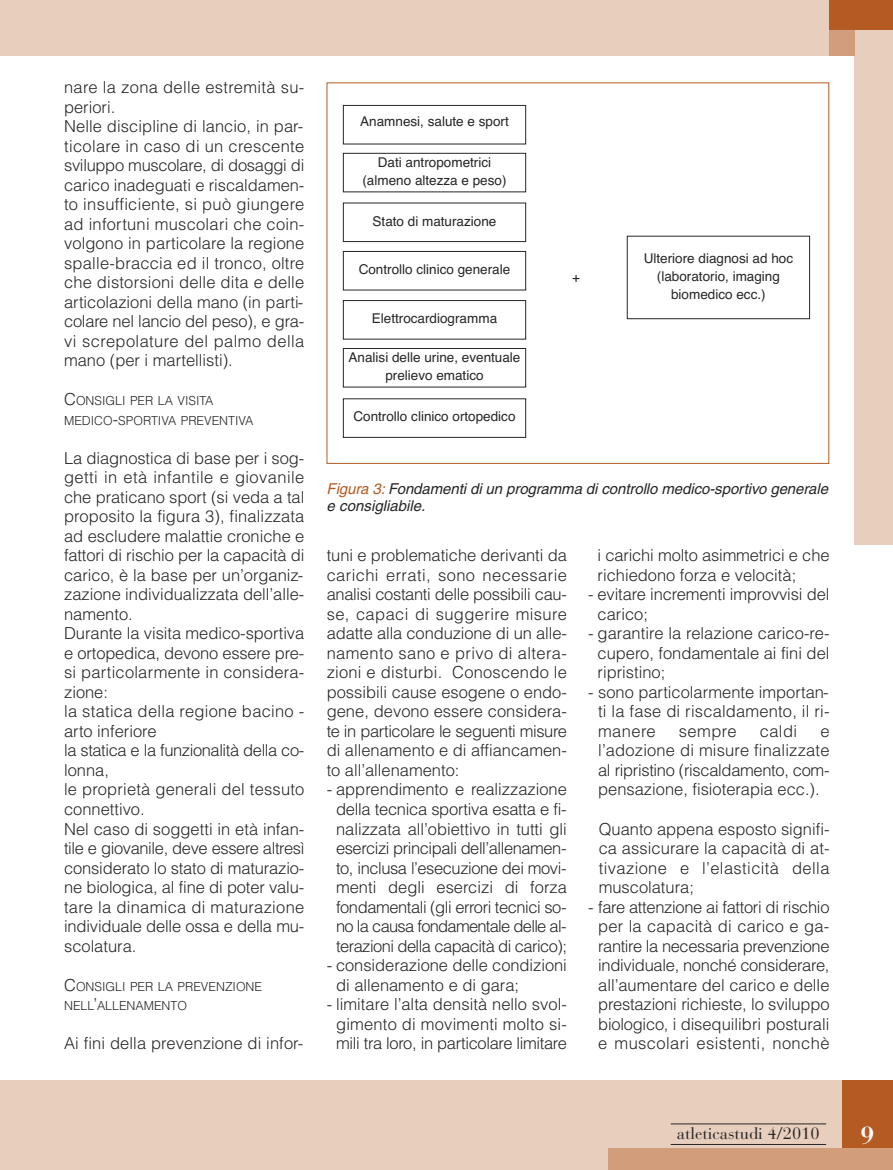
<style>
.page{position:relative;width:893px;height:1170px;background:#fff}
.page>*{position:absolute;margin:0;border:0;box-sizing:border-box;transform-origin:0 0}
.t1{font:700 24.75px "Bauer Bodoni";color:#fff}
.t2{font:300 16.5px/19.5px "Helvetica";color:#272627;text-align:justify}
.t3{font:300 16.5px/19.5px "Helvetica";letter-spacing:-.025em;color:#272627;text-align:center}
.t4{font:16.5px "Bauer Bodoni";color:#272627}
.t5{font:italic 15px/17.2px "Helvetica";letter-spacing:-.005em;color:#272627}
.t6{font:13.5px/18px "Helvetica";color:#272627;text-align:center}
.t7{font:300 12.3px/19.5px "Helvetica";color:#272627}
.s1{font-size:16.5px}
.s2{color:#b35b22}
</style>
<div class="page">
<div style="left:855px;top:22px;width:38px;height:523px;background:#e8cebd"></div>
<div style="left:0;top:0;width:893px;height:55px;background:#e8cebd"></div>
<div style="left:0;top:1080px;width:893px;height:89px;background:#e8cebd"></div>
<div style="left:842px;top:1080px;width:51px;height:68px;background:#b35b22"></div>
<div style="left:608px;top:1148px;width:285px;height:21px;background:#d19d7a"></div>
<hr style="left:671px;top:1143px;width:155px;height:1px;background:#272627">
<hr style="left:671px;top:1123px;width:155px;height:1px;background:#272627">
<div style="left:829px;top:0;width:26px;height:55px;background:#d19d7a"></div>
<div style="left:829px;top:0;width:64px;height:30px;background:#b35b22"></div>
<div style="left:343px;top:105px;width:183px;height:39px;border:1px solid #272627"></div>
<div style="left:343px;top:153px;width:183px;height:39px;border:1px solid #272627"></div>
<div style="left:343px;top:251px;width:183px;height:39px;border:1px solid #272627"></div>
<div style="left:627px;top:236px;width:183px;height:83px;border:1px solid #272627"></div>
<div style="left:343px;top:300px;width:183px;height:39px;border:1px solid #272627"></div>
<div style="left:343px;top:348px;width:183px;height:39px;border:1px solid #272627"></div>
<div style="left:343px;top:203px;width:183px;height:39px;border:1px solid #272627"></div>
<p class="t2" style="left:64px;top:78px;width:242px;text-align:left">nare la zona delle estremità su&shy;periori.<br>Nelle discipline di lancio, in par&shy;ticolare in caso di un crescente sviluppo muscolare, di dosaggi di carico inadeguati e riscaldamen&shy;to insufficiente, si può giungere ad infortuni muscolari che coin&shy;volgono in particolare la regione spalle-braccia ed il tronco, oltre che distorsioni delle dita e delle articolazioni della mano (in parti&shy;colare nel lancio del peso), e gra&shy;vi screpolature del palmo della mano (per i martellisti).</p>
<p class="t7" style="left:64px;top:391px;width:191px"><span class="s1">C</span>ONSIGLI PER LA VISITA<br>MEDICO<span class="s1">-</span>SPORTIVA PREVENTIVA</p>
<p class="t2" style="left:64px;top:448px;width:242px;text-align:left">La diagnostica di base per i sog&shy;getti in età infantile e giovanile che praticano sport (si veda a tal proposito la figura 3), finalizzata ad escludere malattie croniche e fattori di rischio per la capacità di carico, è la base per un’organiz&shy;zazione individualizzata dell’alle&shy;namento.<br>Durante la visita medico-sportiva e ortopedica, devono essere pre&shy;si particolarmente in considera&shy;zione:<br>la statica della regione bacino - arto inferiore<br>la statica e la funzionalità della co&shy;lonna,<br>le proprietà generali del tessuto connettivo.<br>Nel caso di soggetti in età infan&shy;tile e giovanile, deve essere altresì considerato lo stato di maturazio&shy;ne biologica, al fine di poter valu&shy;tare la dinamica di maturazione individuale delle ossa e della mu&shy;scolatura.</p>
<p class="t7" style="left:64px;top:976px;width:200px"><span class="s1">C</span>ONSIGLI PER LA PREVENZIONE<br>NELL<span class="s1">’</span>ALLENAMENTO</p>
<p class="t2" style="left:64px;top:1033px;width:241px">Ai fini della prevenzione di infor-</p>
<p class="t6" style="left:360px;top:112px;width:150px">Anamnesi, salute e sport</p>
<p class="t6" style="left:362px;top:153px;width:146px">Dati antropometrici (almeno altezza e peso)</p>
<p class="t6" style="left:373px;top:212px;width:125px">Stato di maturazione</p>
<p class="t6" style="left:359px;top:260px;width:153px">Controllo clinico generale</p>
<p class="t6" style="left:644px;top:249px;width:151px">Ulteriore diagnosi ad hoc (laboratorio, imaging biomedico ecc.)</p>
<p class="t6" style="left:372px;top:309px;width:127px">Elettrocardiogramma</p>
<p class="t6" style="left:349px;top:348px;width:173px">Analisi delle urine, eventuale prelievo ematico</p>
<p class="t6" style="left:353px;top:408px;width:164px">Controllo clinico ortopedico</p>
<p class="t6" style="left:572px;top:268px;width:9px">+</p>
<p class="t5" style="left:327px;top:481px;width:503px"><span class="s2">Figura 3:</span> Fondamenti di un programma di controllo medico-sportivo generale e consigliabile.</p>
<p class="t2" style="left:327px;top:546px;width:242px">tuni e problematiche derivanti da carichi errati, sono necessarie analisi costanti delle possibili cau&shy;se, capaci di suggerire misure adatte alla conduzione di un alle&shy;namento sano e privo di altera&shy;zioni e disturbi. Conoscendo le possibili cause esogene o endo&shy;gene, devono essere considera&shy;te in particolare le seguenti misure di allenamento e di affiancamen&shy;to all’allenamento:</p>
<p class="t3" style="left:327px;top:780px;width:242px">- apprendimento e realizzazione della tecnica sportiva esatta e fi&shy;nalizzata all’obiettivo in tutti gli esercizi principali dell’allenamen&shy;to, inclusa l’esecuzione dei movi&shy;menti degli esercizi di forza fondamentali (gli errori tecnici so&shy;no la causa fondamentale delle al&shy;terazioni della capacità di carico);</p>
<p class="t2" style="left:336px;top:955px;width:232px;text-indent:-9px">- considerazione delle condizioni di allenamento e di gara;</p>
<p class="t2" style="left:327px;top:994px;width:242px;text-align:center">- limitare l’alta densità nello svol&shy;gimento di movimenti molto si&shy;mili tra loro, in particolare limitare</p>
<p class="t2" style="left:598px;top:546px;width:233px">i carichi molto asimmetrici e che richiedono forza e velocità;</p>
<p class="t2" style="left:598px;top:585px;width:233px;text-indent:-9px">- evitare incrementi improvvisi del carico;</p>
<p class="t2" style="left:598px;top:624px;width:233px;text-indent:-9px">- garantire la relazione carico-re&shy;cupero, fondamentale ai fini del ripristino;</p>
<p class="t2" style="left:598px;top:682px;width:233px;text-indent:-10px">- sono particolarmente importan&shy;ti la fase di riscaldamento, il ri&shy;manere</p>
<p class="t2" style="left:679px;top:721px;width:59px">sempre</p>
<p class="t2" style="left:760px;top:721px;width:39px">caldi</p>
<p class="t2" style="left:598px;top:721px;width:233px;text-indent:222px">e l’adozione di misure finalizzate al ripristino (riscaldamento, com&shy;pensazione, fisioterapia ecc.).</p>
<p class="t2" style="left:599px;top:819px;width:232px">Quanto appena esposto signifi&shy;ca assicurare la capacità di at&shy;tivazione e l’elasticità della muscolatura;</p>
<p class="t2" style="left:598px;top:897px;width:233px;text-indent:-10px">- fare attenzione ai fattori di rischio per la capacità di carico e ga&shy;rantire la necessaria prevenzione individuale, nonché considerare, all’aumentare del carico e delle prestazioni richieste, lo sviluppo biologico, i disequilibri posturali e muscolari esistenti, nonchè</p>
<p class="t4" style="left:677px;top:1127px;width:144px">atleticastudi 4/2010</p>
<h1 class="t1" style="left:860px;top:1126px;width:15px">9</h1>
</div>
